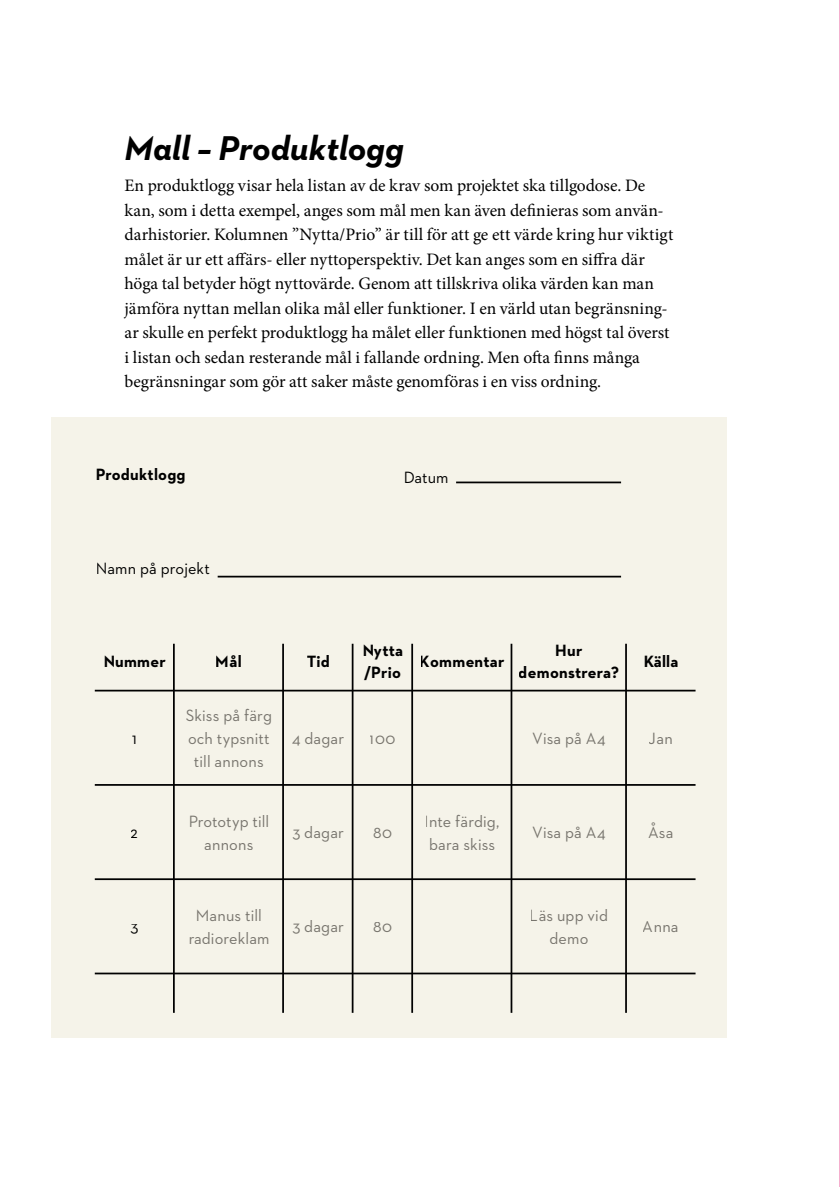
<style>
.page{position:relative;width:840px;height:1187px;background:#fff}
.page>*{position:absolute;margin:0;border:0;box-sizing:border-box;transform-origin:0 0}
.t1{font:italic 700 35px "Neutraface 2 Text";color:#000}
.t2{font:17.5px/24.5px "Minion Pro";color:#000}
.t3{font:16.62px/22.8px "Neutraface 2 Text";letter-spacing:.01em;color:#7d7b79;text-align:center}
.t4{font:700 16.62px/22.8px "Neutraface 2 Text";letter-spacing:.015em;color:#000}
.t5{font:16.62px "Neutraface 2 Text";letter-spacing:.01em;color:#000}
</style>
<div class="page">
<div style="left:51px;top:417px;width:675px;height:620px;background:#f5f3e9"></div>
<hr style="left:456px;top:481px;width:165px;height:2px;background:#000">
<hr style="left:217px;top:576px;width:404px;height:1px;background:#000">
<hr style="left:95px;top:689px;width:600px;height:2px;background:#000">
<hr style="left:95px;top:784px;width:600px;height:1px;background:#000">
<hr style="left:95px;top:878px;width:600px;height:2px;background:#000">
<hr style="left:95px;top:972px;width:600px;height:2px;background:#000">
<hr style="left:173px;top:643px;width:2px;height:369px;background:#000">
<hr style="left:282px;top:643px;width:2px;height:369px;background:#000">
<hr style="left:351px;top:643px;width:2px;height:369px;background:#000">
<hr style="left:411px;top:643px;width:2px;height:369px;background:#000">
<hr style="left:510px;top:643px;width:2px;height:369px;background:#000">
<hr style="left:625px;top:643px;width:1px;height:369px;background:#000">
<hr style="left:839px;top:0;width:1px;height:1186px;background:#f5afce">
<h1 class="t1" style="left:124px;top:125px;width:280px">Mall – Produktlogg</h1>
<p class="t2" style="left:124px;top:173px;width:550px">En produktlogg visar hela listan av de krav som projektet ska tillgodose. De kan, som i detta exempel, anges som mål men kan även definieras som använ&shy;darhistorier. Kolumnen ”Nytta/Prio” är till för att ge ett värde kring hur viktigt målet är ur ett affärs- eller nyttoperspektiv. Det kan anges som en siffra där höga tal betyder högt nyttovärde. Genom att tillskriva olika värden kan man jämföra nyttan mellan olika mål eller funktioner. I en värld utan begränsning&shy;ar skulle en perfekt produktlogg ha målet eller funktionen med högst tal överst i listan och sedan resterande mål i fallande ordning. Men ofta finns många begränsningar som gör att saker måste genomföras i en viss ordning.</p>
<p class="t4" style="left:95px;top:463px;width:92px">Produktlogg</p>
<p class="t5" style="left:95px;top:558px;width:116px">Namn på projekt</p>
<p class="t5" style="left:403px;top:467px;width:47px">Datum</p>
<p class="t4" style="left:103px;top:650px;width:64px">Nummer</p>
<p class="t4" style="left:216px;top:650px;width:28px">Mål</p>
<p class="t4" style="left:306px;top:650px;width:25px">Tid</p>
<p class="t4" style="left:362px;top:638px;width:42px">Nytta /Prio</p>
<p class="t4" style="left:419px;top:650px;width:86px">Kommentar</p>
<p class="t4" style="left:518px;top:638px;width:102px;text-align:center">Hur demonstrera?</p>
<p class="t4" style="left:642px;top:650px;width:37px">Källa</p>
<p class="t5" style="left:132px;top:728px;width:6px">1</p>
<p class="t3" style="left:185px;top:704px;width:88px">Skiss på färg och typsnitt till annons</p>
<p class="t3" style="left:292px;top:726px;width:54px">4 dagar</p>
<p class="t3" style="left:370px;top:726px;width:27px">100</p>
<p class="t3" style="left:532px;top:726px;width:75px">Visa på A4</p>
<p class="t3" style="left:648px;top:726px;width:26px">Jan</p>
<p class="t5" style="left:131px;top:822px;width:9px">2</p>
<p class="t3" style="left:188px;top:809px;width:82px">Prototyp till annons</p>
<p class="t3" style="left:292px;top:821px;width:53px">3 dagar</p>
<p class="t3" style="left:373px;top:821px;width:20px">80</p>
<p class="t3" style="left:424px;top:809px;width:76px;text-align:left">Inte färdig, bara skiss</p>
<p class="t3" style="left:532px;top:821px;width:75px">Visa på A4</p>
<p class="t3" style="left:648px;top:821px;width:27px">Åsa</p>
<p class="t5" style="left:130px;top:916px;width:10px">3</p>
<p class="t3" style="left:188px;top:903px;width:83px">Manus till radioreklam</p>
<p class="t3" style="left:292px;top:915px;width:53px">3 dagar</p>
<p class="t3" style="left:373px;top:915px;width:20px">80</p>
<p class="t3" style="left:529px;top:903px;width:80px">Läs upp vid demo</p>
<p class="t3" style="left:642px;top:915px;width:37px">Anna</p>
</div>
